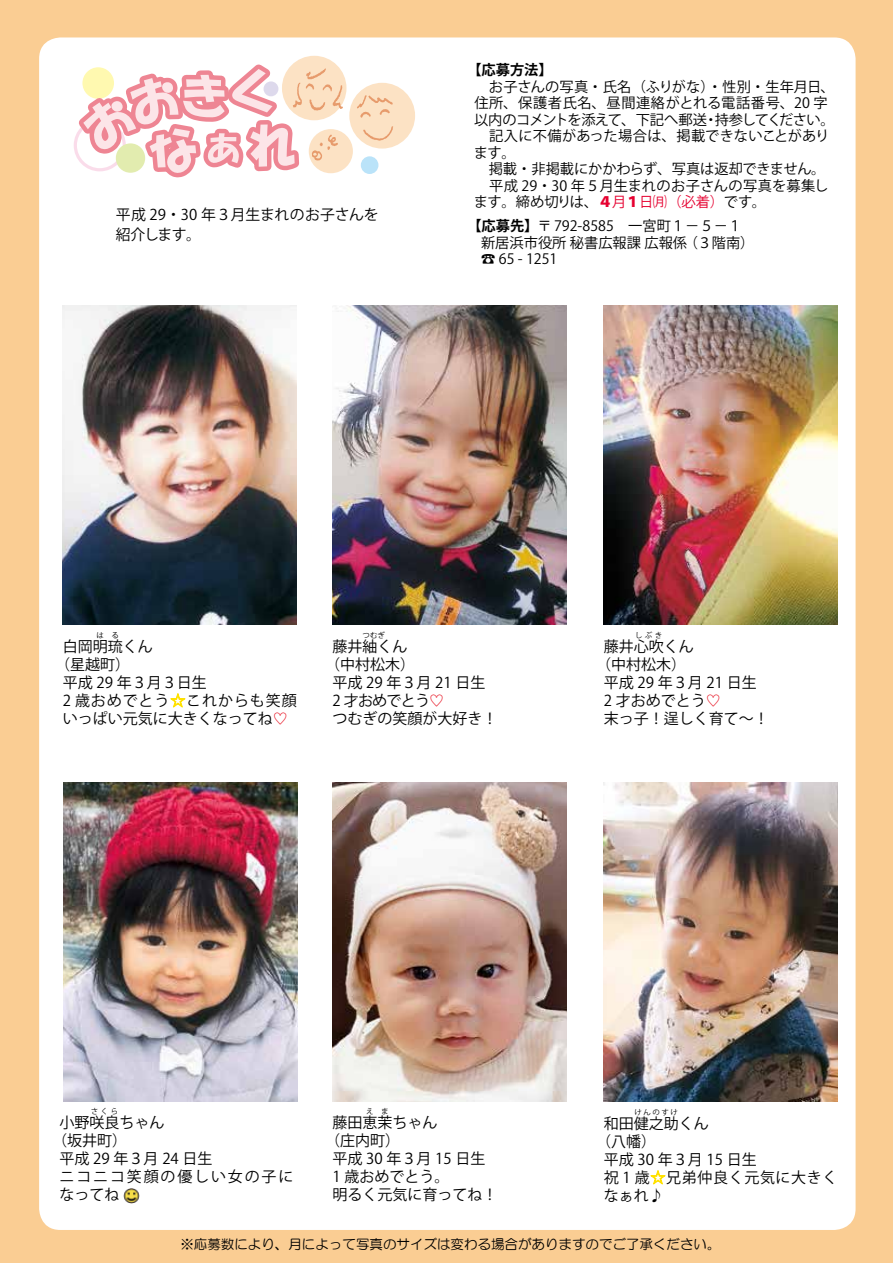
<style>
.page{position:relative;width:893px;height:1263px;background:#facd93}
.page>*{position:absolute;margin:0;border:0;box-sizing:border-box;transform-origin:0 0}
.t1{font:15px/18px "Koz Go Pro";color:#000}
.t2{font:15px/18px "Koz Go Pro";letter-spacing:.12em;color:#000}
.t3{font:15px "Koz Go Pro";letter-spacing:.045em;color:#000}
.t4{font:15px "Koz Go Pro";letter-spacing:.06em;color:#000}
.t5{font:14.85px/20.2px "Koz Go Pro";letter-spacing:-.005em;color:#000}
.t6{font:14.25px/16.6px "Koz Go Pro";color:#000}
.t7{font:14.25px "Koz Go Pro";letter-spacing:.04em;color:#000}
.t8{font:14.25px "Koz Go Pro";letter-spacing:-.08em;color:#000}
.t9{font:700 14.25px "Koz Go Pro";color:#000}
.t10{font:13.5px "HG Maru Gothic MPRO";color:#000}
.t11{font:7.5px "Koz Go Pro";letter-spacing:.2em;color:#000}
.s1{font-weight:800;color:#e60030}
.s2{color:#e60030}
.s3{font-weight:700}
.s4{color:#e60012}
</style>
<div class="page">
<div style="left:39px;top:37px;width:816px;height:1193px;background:#fff;border-radius:21px"></div>
<div style="left:349px;top:83px;width:66px;height:66px;background:#fce2c4;border-radius:50%"></div>
<svg style="left:363px;top:126px;width:30px;height:15px"></svg>
<svg style="left:357px;top:95px;width:36px;height:23px"></svg>
<div style="left:361px;top:156px;width:17px;height:18px;background:#bae3f9;border-radius:50%"></div>
<div style="left:309px;top:129px;width:44px;height:44px;background:#fce2c4;border-radius:50%"></div>
<svg style="left:74px;top:56px;width:269px;height:122px"></svg>
<img style="left:332px;top:305px;width:234px;height:319px">
<img style="left:604px;top:305px;width:234px;height:319px">
<img style="left:63px;top:305px;width:234px;height:319px">
<svg style="left:170px;top:693px;width:16px;height:15px"></svg>
<img style="left:64px;top:782px;width:234px;height:319px">
<img style="left:604px;top:782px;width:234px;height:319px">
<svg style="left:650px;top:1170px;width:16px;height:15px"></svg>
<img style="left:332px;top:782px;width:234px;height:319px">
<img style="left:123px;top:1188px;width:17px;height:16px">
<p class="t5" style="left:116px;top:205px;width:264px">平成 29・30 年３月生まれのお子さんを紹介します。</p>
<p class="t9" style="left:467px;top:61px;width:87px">【応募方法【</p>
<p class="t6" style="left:474px;top:78px;width:362px">　お子さんの写真・氏名（ふりがな）・性別・生年月日、</p>
<p class="t7" style="left:474px;top:94px;width:355px">住所、保護者氏名、昼間連絡がとれる電話番号、20 字</p>
<p class="t8" style="left:715px;top:110px;width:121px">持参してください。</p>
<p class="t6" style="left:474px;top:111px;width:357px">以内のコメントを添えて、下記へ郵送<br>　記入に不備があった場合は、掲載できないことがあります。<br>　掲載・非掲載にかかわらず、写真は返却できません。　平成 29・30 年５月生まれのお子さんの写真を募集します。締め切りは、<span class="s1">４</span><span class="s2">月</span><span class="s1">１</span><span class="s2">日㈪（必着）</span>です。</p>
<p class="t6" style="left:684px;top:218px;width:72px;text-indent:-216px"><span class="s3">【応募先】</span>〒 792-8585　一宮町１－５－１（３階南(</p>
<p class="t6" style="left:704px;top:111px;width:16px">・</p>
<p class="t6" style="left:481px;top:234px;width:208px">新居浜市役所秘書広報課広報係☎ 65 - 1251</p>
<p class="t11" style="left:97px;top:630px;width:24px">は る</p>
<p class="t1" style="left:55px;top:656px;width:76px">（星越町(</p>
<p class="t1" style="left:63px;top:674px;width:146px">平成 29 年３月３日生</p>
<p class="t4" style="left:186px;top:691px;width:112px">これからも笑顔</p>
<p class="t1" style="left:63px;top:638px;width:91px">白岡明琉くん</p>
<p class="t1" style="left:63px;top:692px;width:227px">2 歳おめでとう<br>いっぱい元気に大きくなってね<span class="s4">♡</span></p>
<p class="t11" style="left:362px;top:630px;width:24px">つむぎ</p>
<p class="t1" style="left:332px;top:656px;width:166px;text-indent:-8px">（中村松木(<br>平成 29 年３月 21 日生<br>2 才おめでとう<span class="s4">♡<br></span>つむぎの笑顔が大好き!</p>
<p class="t1" style="left:332px;top:638px;width:76px">藤井紬くん</p>
<p class="t11" style="left:635px;top:630px;width:29px">しぶき</p>
<p class="t1" style="left:604px;top:656px;width:166px;text-indent:-8px">（中村松木(<br>平成 29 年３月 21 日生<br>2 才おめでとう<span class="s4">♡<br></span>末っ子！逞しく育て~!</p>
<p class="t1" style="left:604px;top:638px;width:91px">藤井心吹くん</p>
<p class="t11" style="left:91px;top:1106px;width:29px">さくら</p>
<p class="t2" style="left:60px;top:1132px;width:235px;text-indent:-8px">（坂井町(<br>平成 29 年３月 24 日生<br>ニコニコ笑顔の優しい女の子になってね</p>
<p class="t1" style="left:60px;top:1114px;width:106px">小野咲良ちゃん</p>
<p class="t11" style="left:366px;top:1106px;width:24px">え ま</p>
<p class="t1" style="left:332px;top:1132px;width:166px;text-indent:-8px">（庄内町(<br>平成 30 年３月 15 日生<br>1 歳おめでとう。<br>明るく元気に育ってね!</p>
<p class="t1" style="left:332px;top:1114px;width:106px">藤田恵茉ちゃん</p>
<p class="t11" style="left:634px;top:1107px;width:45px">けんのすけ</p>
<p class="t1" style="left:596px;top:1133px;width:61px">（八幡(</p>
<p class="t1" style="left:604px;top:1151px;width:155px">平成 30 年３月 15 日生</p>
<p class="t3" style="left:666px;top:1168px;width:173px">兄弟仲良く元気に大きく</p>
<p class="t1" style="left:604px;top:1115px;width:106px">和田健之助くん</p>
<p class="t1" style="left:604px;top:1169px;width:61px">祝 1 歳なぁれ♪</p>
<p class="t10" style="left:180px;top:1237px;width:542px">※応募数により、月によって写真のサイズは変わる場合がありますのでご了承ください。</p>
</div>
